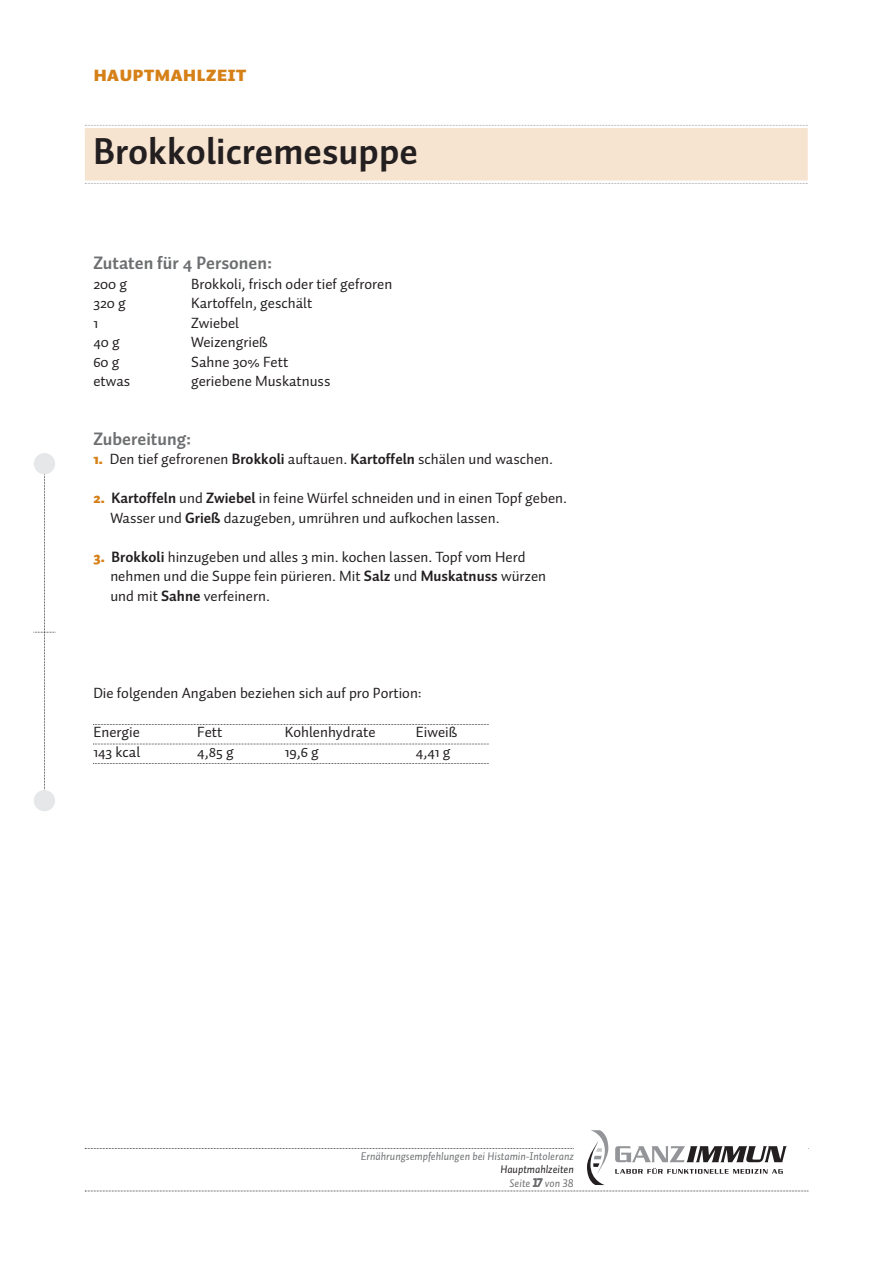
<style>
.page{position:relative;width:893px;height:1263px;background:#fff}
.page>*{position:absolute;margin:0;border:0;box-sizing:border-box;transform-origin:0 0}
.t1{font:700 37.5px "Auto 1";color:#231f20}
.t2{font:21px "Auto 1 Black Sm Cp";color:#d68018}
.t3{font:700 18px "Auto 1";color:#6c6e70}
.t4{font:15px/19.5px "Auto 1";color:#231f20}
.t5{font:11.25px "Auto 1 Italic LF";color:#6c6e70}
.t6{font:11.25px "Auto 1 Italic LF";color:#231f20}
.s1{font-weight:900;color:#d68018}
.s2{font-weight:700}
</style>
<div class="page">
<svg style="left:85px;top:1130px;width:724px;height:61px"></svg>
<div style="left:34px;top:790px;width:21px;height:21px;background:#e6e7e8;border-radius:50%"></div>
<div style="left:34px;top:453px;width:21px;height:21px;background:#e6e7e8;border-radius:50%"></div>
<svg style="left:33px;top:467px;width:23px;height:324px"></svg>
<svg style="left:93px;top:724px;width:396px;height:1px"></svg>
<svg style="left:93px;top:744px;width:396px;height:1px"></svg>
<svg style="left:93px;top:763px;width:396px;height:1px"></svg>
<svg style="left:85px;top:125px;width:723px;height:1px"></svg>
<div style="left:85px;top:128px;width:723px;height:53px;background:#f7e4d0"></div>
<svg style="left:85px;top:183px;width:723px;height:1px"></svg>
<h2 class="t2" style="left:93px;top:61px;width:155px">Hauptmahlzeit</h2>
<h1 class="t1" style="left:93px;top:137px;width:326px">Brokkolicremesuppe</h1>
<p class="t3" style="left:93px;top:256px;width:180px">Zutaten für 4 Personen:</p>
<p class="t4" style="left:93px;top:275px;width:35px">200 g</p>
<p class="t4" style="left:191px;top:275px;width:203px">Brokkoli, frisch oder tief gefroren</p>
<p class="t4" style="left:93px;top:295px;width:34px">320 g</p>
<p class="t4" style="left:191px;top:295px;width:123px">Kartoffeln, geschält</p>
<p class="t4" style="left:93px;top:314px;width:6px">1</p>
<p class="t4" style="left:191px;top:314px;width:49px">Zwiebel</p>
<p class="t4" style="left:93px;top:334px;width:28px">40 g</p>
<p class="t4" style="left:191px;top:334px;width:78px">Weizengrieß</p>
<p class="t4" style="left:93px;top:353px;width:28px">60 g</p>
<p class="t4" style="left:191px;top:353px;width:99px">Sahne 30% Fett</p>
<p class="t4" style="left:93px;top:373px;width:38px">etwas</p>
<p class="t4" style="left:191px;top:373px;width:141px">geriebene Muskatnuss</p>
<p class="t3" style="left:93px;top:432px;width:100px">Zubereitung:</p>
<p class="t4" style="left:93px;top:451px;width:461px"><span class="s1">1.</span> Den tief gefrorenen <span class="s2">Brokkoli</span> auftauen. <span class="s2">Kartoffeln</span> schälen und waschen.</p>
<p class="t4" style="left:110px;top:490px;width:458px;text-indent:-17px"><span class="s1">2.</span> <span class="s2">Kartoffeln</span> und <span class="s2">Zwiebel</span> in feine Würfel schneiden und in einen Topf geben.<br>Wasser und <span class="s2">Grieß</span> dazugeben, umrühren und aufkochen lassen.</p>
<p class="t4" style="left:110px;top:548px;width:437px;text-indent:-17px"><span class="s1">3.</span> <span class="s2">Brokkoli</span> hinzugeben und alles 3 min. kochen lassen. Topf vom Herd nehmen und die Suppe fein pürieren. Mit <span class="s2">Salz</span> und <span class="s2">Muskatnuss</span> würzen und mit <span class="s2">Sahne</span> verfeinern.</p>
<p class="t4" style="left:93px;top:685px;width:330px">Die folgenden Angaben beziehen sich auf pro Portion:</p>
<p class="t4" style="left:93px;top:724px;width:48px">Energie</p>
<p class="t4" style="left:197px;top:724px;width:27px">Fett</p>
<p class="t4" style="left:285px;top:724px;width:92px">Kohlenhydrate</p>
<p class="t4" style="left:416px;top:724px;width:43px">Eiweiß</p>
<p class="t4" style="left:93px;top:743px;width:48px">143 kcal</p>
<p class="t4" style="left:197px;top:743px;width:38px">4,85 g</p>
<p class="t4" style="left:285px;top:743px;width:36px">19,6 g</p>
<p class="t4" style="left:416px;top:743px;width:36px">4,41 g</p>
<p class="t5" style="left:361px;top:1152px;width:214px">Ernährungsempfehlungen bei Histamin-Intoleranz</p>
<p class="t6" style="left:500px;top:1165px;width:75px">Hauptmahlzeiten</p>
<p class="t5" style="left:510px;top:1179px;width:66px">Seite 17 von 38</p>
</div>
